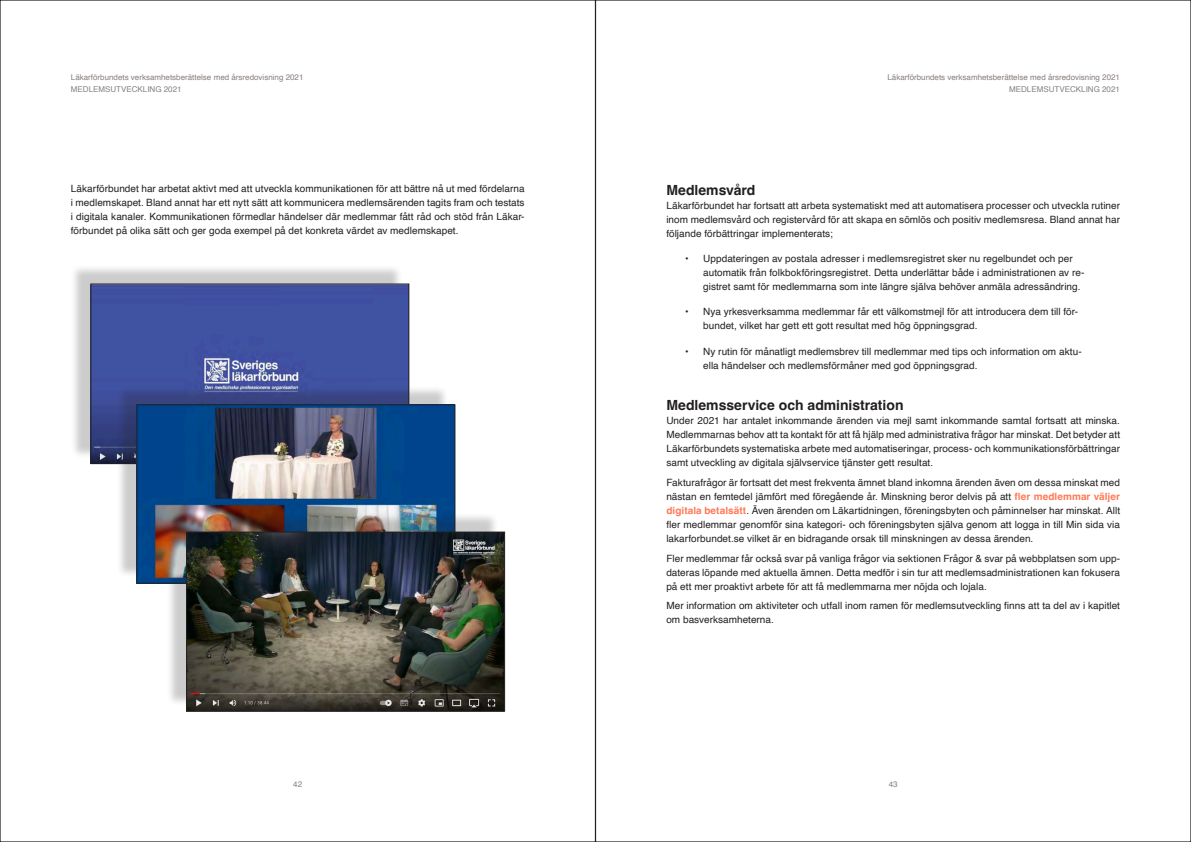
<style>
.page{position:relative;width:1191px;height:842px;background:#fff}
.page>*{position:absolute;margin:0;border:0;box-sizing:border-box;transform-origin:0 0}
.Rubrik2{font:700 14px "Helvetica";color:#231f20}
.t1{font:10px/14px "Helvetica";letter-spacing:.005em;color:#231f20;text-align:justify}
.t2{font:8px "Helvetica";color:#867f7c}
.t3{font:8px "Helvetica";color:#808285}
.s1{font-weight:700;color:#ff7955}
</style>
<div class="page">
<div style="left:70px;top:264px;width:333px;height:194px;background:#231f20;opacity:.23"></div>
<img style="left:92px;top:285px;width:315px;height:177px">
<div style="left:90px;top:283px;width:319px;height:181px;border:1px solid #231f20"></div>
<div style="left:116px;top:385px;width:333px;height:193px;background:#231f20;opacity:.23"></div>
<img style="left:138px;top:406px;width:315px;height:176px">
<div style="left:136px;top:404px;width:319px;height:180px;border:1px solid #231f20"></div>
<div style="left:166px;top:512px;width:332px;height:194px;background:#231f20;opacity:.23"></div>
<img style="left:188px;top:533px;width:315px;height:177px">
<div style="left:186px;top:531px;width:319px;height:181px;border:1px solid #231f20"></div>
<p class="t2" style="left:71px;top:71px;width:234px">Läkarförbundets verksamhetsberättelse med årsredovisning 2021</p>
<p class="t2" style="left:887px;top:71px;width:234px">Läkarförbundets verksamhetsberättelse med årsredovisning 2021</p>
<p class="t3" style="left:71px;top:83px;width:112px">MEDLEMSUTVECKLING 2021</p>
<p class="t3" style="left:1009px;top:83px;width:112px">MEDLEMSUTVECKLING 2021</p>
<p class="t1" style="left:71px;top:182px;width:455px">Läkarförbundet har arbetat aktivt med att utveckla kommunikationen för att bättre nå ut med fördelarna i medlemskapet. Bland annat har ett nytt sätt att kommunicera medlemsärenden tagits fram och testats i digitala kanaler. Kommunikationen förmedlar händelser där medlemmar fått råd och stöd från Läkar&shy;förbundet på olika sätt och ger goda exempel på det konkreta värdet av medlemskapet.</p>
<p class="Rubrik2" style="left:666px;top:181px;width:91px">Medlemsvård</p>
<p class="t1" style="left:666px;top:199px;width:455px">Läkarförbundet har fortsatt att arbeta systematiskt med att automatisera processer och utveckla rutiner inom medlemsvård och registervård för att skapa en sömlös och positiv medlemsresa. Bland annat har följande förbättringar implementerats;</p>
<p class="t1" style="left:703px;top:252px;width:383px;text-align:left;text-indent:-18px">• Uppdateringen av postala adresser i medlemsregistret sker nu regelbundet och per automatik från folkbokföringsregistret. Detta underlättar både i administrationen av re&shy;gistret samt för medlemmarna som inte längre själva behöver anmäla adressändring.</p>
<p class="t1" style="left:703px;top:305px;width:376px;text-indent:-18px">• Nya yrkesverksamma medlemmar får ett välkomstmejl för att introducera dem till för&shy;bundet, vilket har gett ett gott resultat med hög öppningsgrad.</p>
<p class="t1" style="left:703px;top:345px;width:380px;text-indent:-18px">• Ny rutin för månatligt medlemsbrev till medlemmar med tips och information om aktu&shy;ella händelser och medlemsförmåner med god öppningsgrad.</p>
<p class="Rubrik2" style="left:666px;top:397px;width:239px">Medlemsservice och administration</p>
<p class="t1" style="left:666px;top:414px;width:455px">Under 2021 har antalet inkommande ärenden via mejl samt inkommande samtal fortsatt att minska.<br>Medlemmarnas behov att ta kontakt för att få hjälp med administrativa frågor har minskat. Det betyder att Läkarförbundets systematiska arbete med automatiseringar, process- och kommunikationsförbättringar samt utveckling av digitala självservice tjänster gett resultat.</p>
<p class="t1" style="left:666px;top:476px;width:455px">Fakturafrågor är fortsatt det mest frekventa ämnet bland inkomna ärenden även om dessa minskat med nästan en femtedel jämfört med föregående år. Minskning beror delvis på att <span class="s1">fler medlemmar väljer digitala betalsätt</span>. Även ärenden om Läkartidningen, föreningsbyten och påminnelser har minskat. Allt fler medlemmar genomför sina kategori- och föreningsbyten själva genom att logga in till Min sida via lakarforbundet.se vilket är en bidragande orsak till minskningen av dessa ärenden.</p>
<p class="t1" style="left:666px;top:551px;width:455px">Fler medlemmar får också svar på vanliga frågor via sektionen Frågor &amp; svar på webbplatsen som upp&shy;dateras löpande med aktuella ämnen. Detta medför i sin tur att medlemsadministrationen kan fokusera på ett mer proaktivt arbete för att få medlemmarna mer nöjda och lojala.</p>
<p class="t1" style="left:666px;top:599px;width:455px">Mer information om aktiviteter och utfall inom ramen för medlemsutveckling finns att ta del av i kapitlet om basverksamheterna.</p>
<p class="t2" style="left:293px;top:778px;width:10px">42</p>
<p class="t2" style="left:888px;top:778px;width:10px">43</p>
</div>
